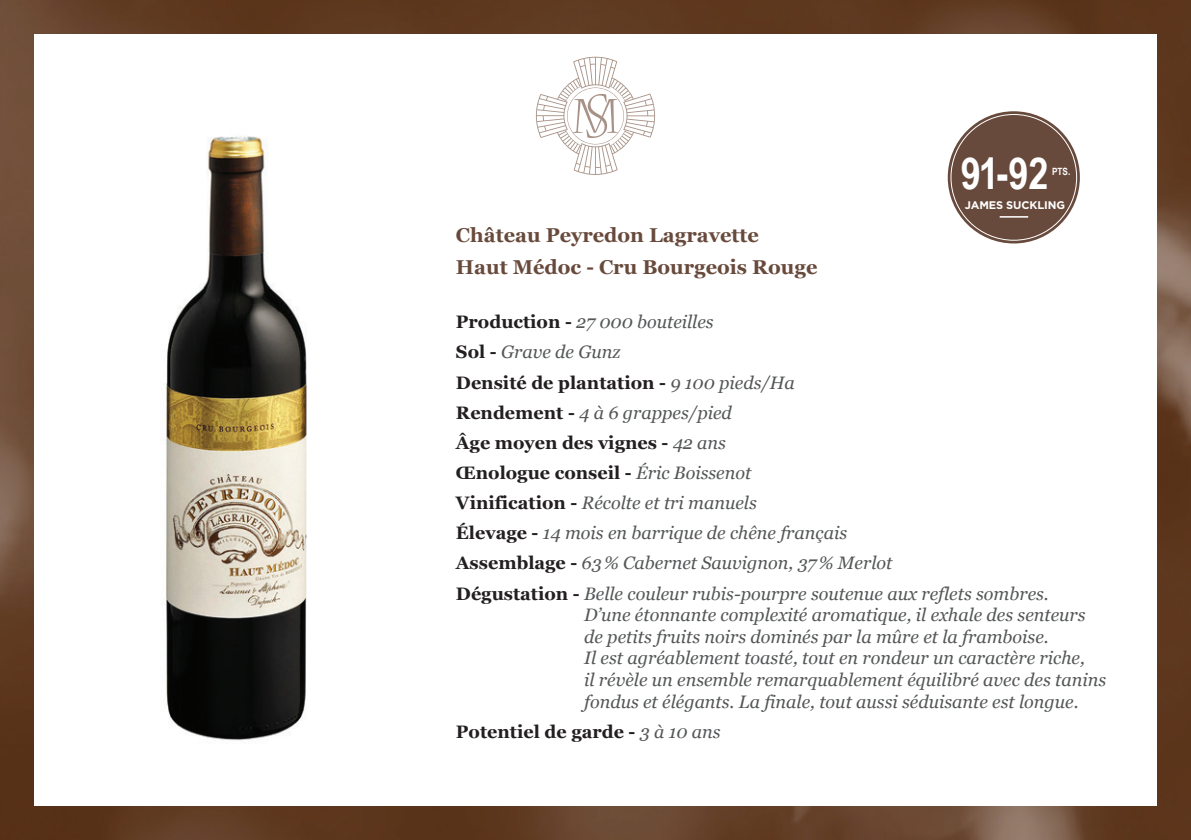
<style>
.page{position:relative;width:1191px;height:840px;background:#fff}
.page>*{position:absolute;margin:0;border:0;box-sizing:border-box;transform-origin:0 0}
.t1{font:700 44px "Arial Narrow";color:#fff}
.t2{font:700 20px/32px "Georgia";color:#684a3c}
.t3{font:italic 18px/30px "Georgia";color:#545657}
.t4{font:700 18px "Georgia";color:#231f20}
.t5{font:700 11px "Gotham";letter-spacing:-.01em;color:#fff}
.t6{font:700 10px "Arial Narrow";color:#fff}
.s1{font-weight:700;font-style:normal;color:#231f20}
.s2{font-weight:400;font-style:italic;color:#545657}
</style>
<div class="page">
<img style="left:0;top:0;width:1191px;height:839px">
<div style="left:34px;top:34px;width:1123px;height:771px;background:#fff"></div>
<svg style="left:536px;top:57px;width:119px;height:118px"></svg>
<img style="left:164px;top:136px;width:143px;height:605px">
<div style="left:947px;top:111px;width:132px;height:132px;background:#684a3c;border-radius:50%"></div>
<svg style="left:999px;top:216px;width:29px;height:1px"></svg>
<h1 class="t1" style="left:960px;top:140px;width:89px">91-92</h1>
<p class="t6" style="left:1052px;top:164px;width:20px">PTS.</p>
<p class="t5" style="left:965px;top:198px;width:102px">JAMES SUCKLING</p>
<p class="t2" style="left:456px;top:218px;width:363px">Château Peyredon Lagravette<br>Haut Médoc - Cru Bourgeois Rouge</p>
<p class="t3" style="left:456px;top:307px;width:594px"><span class="s1">Production -</span> 27 000 bouteilles<br><span class="s1">Sol -</span> Grave de Gunz<br><span class="s1">Densité de plantation -</span> 9 100 pieds/Ha<br><span class="s1">Rendement -</span> 4 à 6 grappes/pied<br><span class="s1">Âge moyen des vignes -</span> 42 ans<br><span class="s1">Œnologue conseil -</span> Éric Boissenot<br><span class="s1">Vinification -</span> Récolte et tri manuels<br><span class="s1">Élevage -</span> 14 mois en barrique de chêne français<br><span class="s1">Assemblage -</span> 63% Cabernet Sauvignon, 37% Merlot<br><span class="s1">Dégustation -</span> Belle couleur rubis-pourpre soutenue aux reflets sombres.</p>
<p class="t3" style="left:584px;top:603px;width:523px;line-height:21.6px">D’une étonnante complexité aromatique, il exhale des senteurs de petits fruits noirs dominés par la mûre et la framboise.<br>Il est agréablement toasté, tout en rondeur un caractère riche,<br>il révèle un ensemble remarquablement équilibré avec des tanins fondus et élégants. La finale, tout aussi séduisante est longue.</p>
<p class="t4" style="left:456px;top:721px;width:266px">Potentiel de garde - <span class="s2">3 à 10 ans</span></p>
</div>
